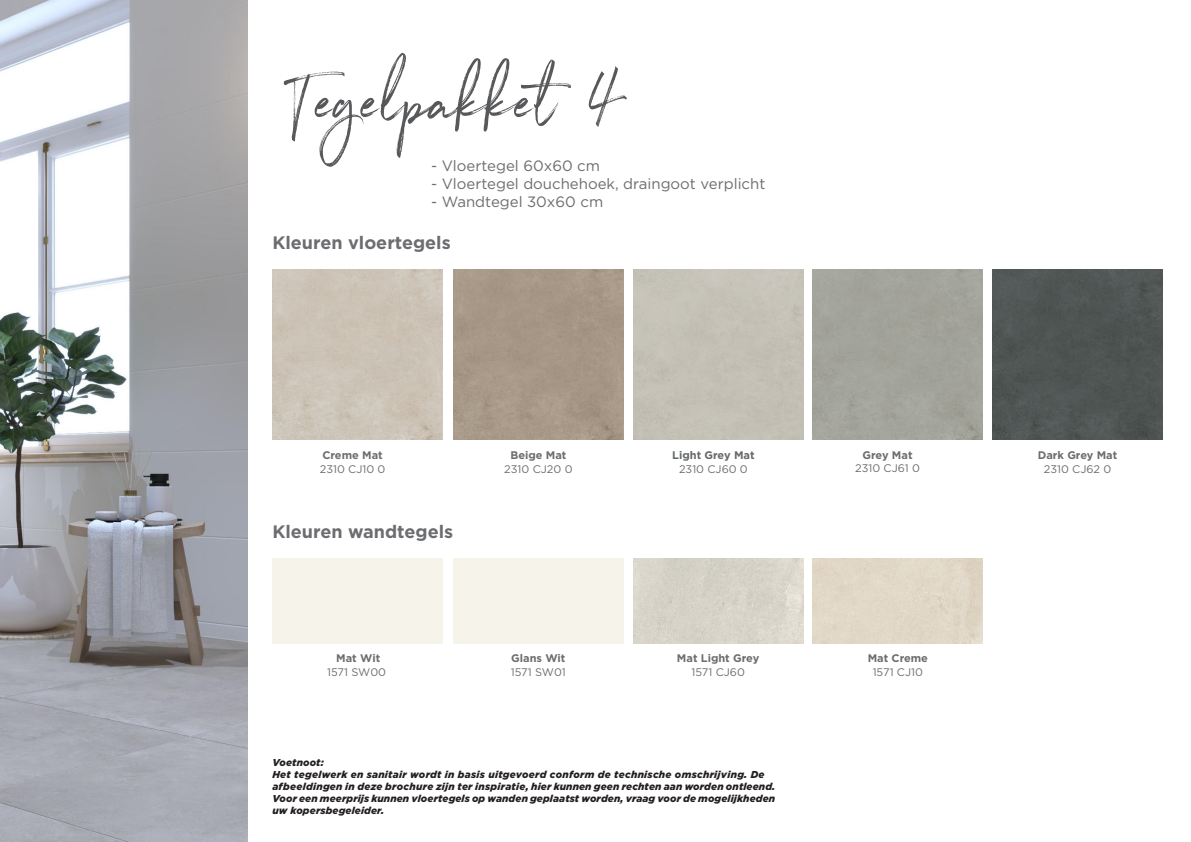
<style>
.page{position:relative;width:1191px;height:842px;background:#fff}
.page>*{position:absolute;margin:0;border:0;box-sizing:border-box;transform-origin:0 0}
.t1{font:77.6px "Northwell Van Wijnen";color:#57585a}
.t2{font:700 18px "Gotham";color:#6c6d70}
.t3{font:15px "Gotham";color:#6c6d70}
.t4{font:11px/14px "Gotham";color:#6c6d70;text-align:center}
.t5{font:700 11px/14px "Gotham";color:#6c6d70;text-align:center}
.t6{font:700 11px/14px "Gotham";color:#66696a;text-align:center}
.t7{font:italic 900 10px/12px "Gotham";letter-spacing:.015em;color:#231f20}
.s1{font-weight:700}
.s2{font-weight:400;color:#6c6d70}
.s3{font-weight:400}
</style>
<div class="page">
<img style="left:0;top:0;width:248px;height:842px">
<div style="left:272px;top:270px;width:170px;height:170px;background:#ccc3b7"></div>
<div style="left:453px;top:270px;width:170px;height:170px;background:#a69886"></div>
<div style="left:992px;top:270px;width:170px;height:170px;background:#505554"></div>
<img style="left:633px;top:559px;width:170px;height:85px">
<div style="left:812px;top:559px;width:171px;height:85px;background:#e1d8c7"></div>
<p class="t1" style="left:289px;top:45px;width:340px">Tegelpakket 4</p>
<p class="t3" style="left:431px;top:156px;width:170px">- Vloertegel 60x60 cm</p>
<p class="t3" style="left:431px;top:174px;width:336px">- Vloertegel douchehoek, draingoot verplicht</p>
<p class="t3" style="left:431px;top:192px;width:173px">- Wandtegel 30x60 cm</p>
<p class="t2" style="left:272px;top:232px;width:180px">Kleuren vloertegels</p>
<p class="t4" style="left:320px;top:448px;width:67px;text-align:left"><span class="s1">Creme Mat<br></span>2310 CJ10 0</p>
<p class="t2" style="left:272px;top:522px;width:182px">Kleuren wandtegels</p>
<p class="t4" style="left:504px;top:448px;width:70px"><span class="s1">Beige Mat<br></span>2310 CJ20 0</p>
<p class="t6" style="left:672px;top:448px;width:84px">Light Grey Mat<br><span class="s2">2310 CJ60 0</span></p>
<p class="t4" style="left:855px;top:449px;width:66px;line-height:13px"><span class="s1">Grey Mat<br></span>2310 CJ61 0</p>
<p class="t5" style="left:1037px;top:448px;width:81px">Dark Grey Mat<br><span class="s3">2310 CJ62 0</span></p>
<p class="t4" style="left:327px;top:651px;width:60px"><span class="s1">Mat Wit<br></span>1571 SW00</p>
<p class="t5" style="left:511px;top:651px;width:56px">Glans Wit</p>
<p class="t4" style="left:511px;top:665px;width:56px">1571 SW01</p>
<p class="t5" style="left:677px;top:651px;width:84px">Mat Light Grey<br><span class="s3">1571 CJ60</span></p>
<p class="t5" style="left:867px;top:651px;width:62px">Mat Creme</p>
<p class="t4" style="left:872px;top:665px;width:52px">1571 CJ10</p>
<p class="t7" style="left:272px;top:756px;width:504px">Voetnoot:<br>Het tegelwerk en sanitair wordt in basis uitgevoerd conform de technische omschrijving. De afbeeldingen in deze brochure zijn ter inspiratie, hier kunnen geen rechten aan worden ontleend.<br>Voor een meerprijs kunnen vloertegels op wanden geplaatst worden, vraag voor de mogelijkheden uw kopersbegeleider.</p>
</div>
